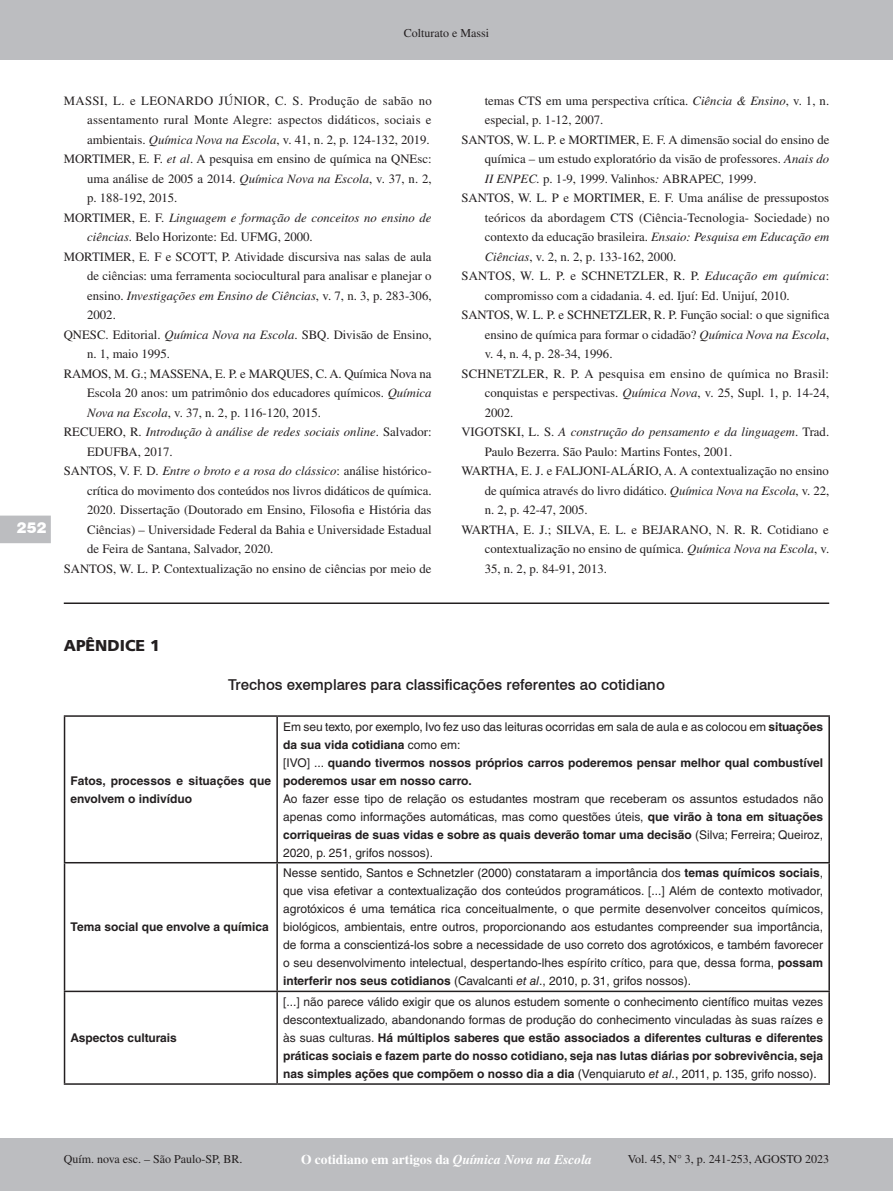
<style>
.page{position:relative;width:893px;height:1191px;background:#fff}
.page>*{position:absolute;margin:0;border:0;box-sizing:border-box;transform-origin:0 0}
.Sessão{font:900 15.75px "Frutiger LT Std";color:#231f20}
.t1{font:500 15px "Swiss 721 BT";color:#231f20}
.t2{font:900 15px "Swiss 721 BT";color:#fff}
.t3{font:700 13.5px "Times LT Std";color:#fff}
.Bibliografia{font:12.75px/19.5px "Times LT Std";color:#231f20;text-align:justify}
.Bibliografia-2{font:italic 12.75px/19.5px "Times LT Std";color:#231f20}
.Tabela-corpo{font:12px/18px "Helvetica LT Std";color:#231f20;text-align:justify}
.Tabela-corpo-2{font:700 12px/18px "Helvetica LT Std";color:#231f20}
.t4{font:12px "Times LT Std";color:#231f20}
.s1{font-style:italic}
.s2{font-style:normal}
.s3{font-weight:700}
.s4{font-weight:400}
</style>
<div class="page">
<div style="left:0;top:0;width:893px;height:60px;background:#bcbdc0"></div>
<div style="left:0;top:1138px;width:893px;height:53px;background:#bcbdc0"></div>
<svg style="left:0;top:515px;width:51px;height:28px"></svg>
<hr style="left:64px;top:715px;width:213px;height:2px;background:#231f20">
<hr style="left:64px;top:717px;width:1px;height:145px;background:#231f20">
<hr style="left:277px;top:715px;width:553px;height:2px;background:#231f20">
<hr style="left:276px;top:717px;width:2px;height:145px;background:#231f20">
<hr style="left:828px;top:717px;width:2px;height:145px;background:#231f20">
<hr style="left:64px;top:862px;width:213px;height:1px;background:#231f20">
<hr style="left:64px;top:863px;width:1px;height:127px;background:#231f20">
<hr style="left:277px;top:862px;width:553px;height:1px;background:#231f20">
<hr style="left:276px;top:863px;width:2px;height:127px;background:#231f20">
<hr style="left:828px;top:863px;width:2px;height:127px;background:#231f20">
<hr style="left:64px;top:990px;width:213px;height:2px;background:#231f20">
<hr style="left:64px;top:992px;width:1px;height:91px;background:#231f20">
<hr style="left:277px;top:990px;width:553px;height:2px;background:#231f20">
<hr style="left:276px;top:992px;width:2px;height:91px;background:#231f20">
<hr style="left:828px;top:992px;width:2px;height:91px;background:#231f20">
<hr style="left:64px;top:1083px;width:213px;height:1px;background:#231f20">
<hr style="left:277px;top:1083px;width:553px;height:1px;background:#231f20">
<hr style="left:64px;top:602px;width:765px;height:2px;background:#231f20">
<p class="t4" style="left:404px;top:27px;width:87px">Colturato e Massi</p>
<p class="t2" style="left:17px;top:518px;width:31px">252</p>
<p class="Bibliografia" style="left:87px;top:90px;width:346px;text-indent:-23px">MASSI, L. e LEONARDO JÚNIOR, C. S. Produção de sabão no assentamento rural Monte Alegre: aspectos didáticos, sociais e ambientais. <span class="s1">Química Nova na Escola</span>, v. 41, n. 2, p. 124-132, 2019.</p>
<p class="Bibliografia" style="left:87px;top:149px;width:346px;text-indent:-23px">MORTIMER, E. F. <span class="s1">et al</span>. A pesquisa em ensino de química na QNEsc: uma análise de 2005 a 2014. <span class="s1">Química Nova na Escola</span>, v. 37, n. 2, p. 188-192, 2015.</p>
<p class="Bibliografia-2" style="left:87px;top:208px;width:346px;text-indent:-23px"><span class="s2">MORTIMER, E. F.</span> Linguagem e formação de conceitos no ensino de ciências<span class="s2">. Belo Horizonte: Ed. UFMG, 2000.</span></p>
<p class="Bibliografia" style="left:87px;top:246px;width:346px;text-indent:-23px">MORTIMER, E. F e SCOTT, P. Atividade discursiva nas salas de aula de ciências: uma ferramenta sociocultural para analisar e planejar o ensino. <span class="s1">Investigações em Ensino de Ciências</span>, v. 7, n. 3, p. 283-306, 2002.</p>
<p class="Bibliografia" style="left:87px;top:324px;width:346px;text-indent:-23px">QNESC. Editorial. <span class="s1">Química Nova na Escola</span>. SBQ. Divisão de Ensino, n. 1, maio 1995.</p>
<p class="Bibliografia" style="left:87px;top:363px;width:346px;text-indent:-23px">RAMOS, M. G.; MASSENA, E. P. e MARQUES, C. A. Química Nova na Escola 20 anos: um patrimônio dos educadores químicos. <span class="s1">Química Nova na Escola</span>, v. 37, n. 2, p. 116-120, 2015.</p>
<p class="Bibliografia-2" style="left:87px;top:422px;width:346px;text-indent:-23px"><span class="s2">RECUERO, R.</span> Introdução à análise de redes sociais online<span class="s2">. Salvador:<br>EDUFBA, 2017.</span></p>
<p class="Bibliografia" style="left:87px;top:461px;width:346px;text-indent:-23px">SANTOS, V. F. D. <span class="s1">Entre o broto e a rosa do clássico</span>: análise histórico&shy;crítica do movimento dos conteúdos nos livros didáticos de química.<br>2020. Dissertação (Doutorado em Ensino, Filosofia e História das Ciências) – Universidade Federal da Bahia e Universidade Estadual de Feira de Santana, Salvador, 2020.</p>
<p class="Bibliografia" style="left:64px;top:558px;width:369px">SANTOS, W. L. P. Contextualização no ensino de ciências por meio de</p>
<p class="Bibliografia" style="left:485px;top:90px;width:346px">temas CTS em uma perspectiva crítica. <span class="s1">Ciência &amp; Ensino</span>, v. 1, n. especial, p. 1-12, 2007.</p>
<p class="Bibliografia" style="left:485px;top:129px;width:346px;text-indent:-23px">SANTOS, W. L. P. e MORTIMER, E. F. A dimensão social do ensino de química – um estudo exploratório da visão de professores. <span class="s1">Anais do II ENPEC.</span> p. 1-9, 1999. Valinhos<span class="s1">:</span> ABRAPEC<span class="s1">,</span> 1999.</p>
<p class="Bibliografia" style="left:485px;top:188px;width:346px;text-indent:-23px">SANTOS, W. L. P e MORTIMER, E. F. Uma análise de pressupostos teóricos da abordagem CTS (Ciência-Tecnologia- Sociedade) no contexto da educação brasileira. <span class="s1">Ensaio: Pesquisa em Educação em Ciências</span>, v. 2, n. 2, p. 133-162, 2000.</p>
<p class="Bibliografia" style="left:485px;top:266px;width:346px;text-indent:-23px">SANTOS, W. L. P. e SCHNETZLER, R. P. <span class="s1">Educação em química</span>: compromisso com a cidadania. 4. ed. Ijuí: Ed. Unijuí, 2010.</p>
<p class="Bibliografia" style="left:485px;top:305px;width:346px;text-indent:-23px">SANTOS, W. L. P. e SCHNETZLER, R. P. Função social: o que significa ensino de química para formar o cidadão? <span class="s1">Química Nova na Escola</span>, v. 4, n. 4, p. 28-34, 1996.</p>
<p class="Bibliografia" style="left:485px;top:363px;width:346px;text-indent:-23px">SCHNETZLER, R. P. A pesquisa em ensino de química no Brasil: conquistas e perspectivas. <span class="s1">Química Nova</span>, v. 25, Supl. 1, p. 14-24, 2002.</p>
<p class="Bibliografia" style="left:485px;top:422px;width:346px;text-indent:-23px">VIGOTSKI, L. S. <span class="s1">A construção do pensamento e da linguagem</span>. Trad.<br>Paulo Bezerra. São Paulo: Martins Fontes, 2001.</p>
<p class="Bibliografia" style="left:485px;top:461px;width:346px;text-indent:-23px">WARTHA, E. J. e FALJONI-ALÁRIO, A. A contextualização no ensino de química através do livro didático. <span class="s1">Química Nova na Escola</span>, v. 22, n. 2, p. 42-47, 2005.</p>
<p class="Bibliografia" style="left:485px;top:519px;width:346px;text-indent:-23px">WARTHA, E. J.; SILVA, E. L. e BEJARANO, N. R. R. Cotidiano e contextualização no ensino de química. <span class="s1">Química Nova na Escola</span>, v.<br>35, n. 2, p. 84-91, 2013.</p>
<p class="Sessão" style="left:64px;top:636px;width:97px">APÊNDICE 1</p>
<p class="t1" style="left:228px;top:675px;width:438px">Trechos exemplares para classificações referentes ao cotidiano</p>
<p class="Tabela-corpo-2" style="left:71px;top:771px;width:202px">Fatos, processos e situações que envolvem o indivíduo</p>
<p class="Tabela-corpo-2" style="left:71px;top:918px;width:200px">Tema social que envolve a química</p>
<p class="Tabela-corpo-2" style="left:71px;top:1028px;width:108px">Aspectos culturais</p>
<p class="Tabela-corpo" style="left:283px;top:717px;width:542px">Em seu texto, por exemplo, Ivo fez uso das leituras ocorridas em sala de aula e as colocou em <span class="s3">situações da sua vida cotidiana</span> como em:</p>
<p class="Tabela-corpo-2" style="left:283px;top:753px;width:541px"><span class="s4">[IVO] ...</span> quando tivermos nossos próprios carros poderemos pensar melhor qual combustível poderemos usar em nosso carro.</p>
<p class="Tabela-corpo" style="left:283px;top:789px;width:542px">Ao fazer esse tipo de relação os estudantes mostram que receberam os assuntos estudados não apenas como informações automáticas, mas como questões úteis, <span class="s3">que virão à tona em situações corriqueiras de suas vidas e sobre as quais deverão tomar uma decisão</span> (Silva; Ferreira; Queiroz, 2020, p. 251, grifos nossos).</p>
<p class="Tabela-corpo" style="left:283px;top:864px;width:542px">Nesse sentido, Santos e Schnetzler (2000) constataram a importância dos <span class="s3">temas químicos sociais</span>, que visa efetivar a contextualização dos conteúdos programáticos. [...] Além de contexto motivador, agrotóxicos é uma temática rica conceitualmente, o que permite desenvolver conceitos químicos, biológicos, ambientais, entre outros, proporcionando aos estudantes compreender sua importância, de forma a conscientizá-los sobre a necessidade de uso correto dos agrotóxicos, e também favorecer o seu desenvolvimento intelectual, despertando-lhes espírito crítico, para que, dessa forma, <span class="s3">possam interferir nos seus cotidianos</span> (Cavalcanti <span class="s1">et al</span>., 2010, p. 31, grifos nossos).</p>
<p class="Tabela-corpo" style="left:283px;top:992px;width:542px">[...] não parece válido exigir que os alunos estudem somente o conhecimento científico muitas vezes descontextualizado, abandonando formas de produção do conhecimento vinculadas às suas raízes e às suas culturas. <span class="s3">Há múltiplos saberes que estão associados a diferentes culturas e diferentes práticas sociais e fazem parte do nosso cotidiano, seja nas lutas diárias por sobrevivência, seja nas simples ações que compõem o nosso dia a dia</span> (Venquiaruto <span class="s1">et al</span>., 2011, p. 135, grifo nosso).</p>
<p class="t4" style="left:64px;top:1152px;width:180px">Quím. nova esc. – São Paulo-SP, BR.</p>
<p class="t3" style="left:301px;top:1151px;width:292px">O cotidiano em artigos da <span class="s1">Química Nova na Escola</span></p>
<p class="t4" style="left:628px;top:1152px;width:203px">Vol. 45, N° 3, p. 241-253, AGOSTO 2023</p>
</div>
